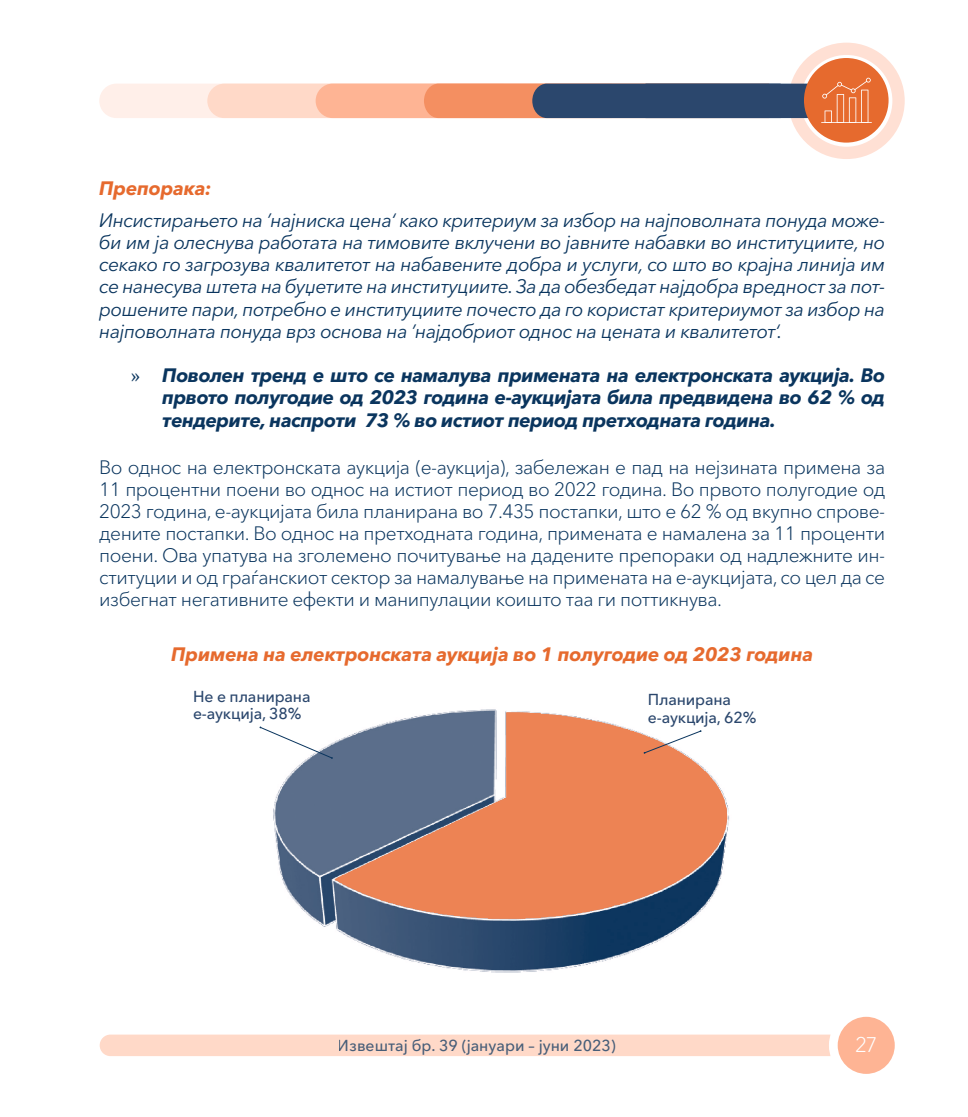
<style>
.page{position:relative;width:968px;height:1117px;background:#fff}
.page>*{position:absolute;margin:0;border:0;box-sizing:border-box;transform-origin:0 0}
.t1{font:300 21px "Avenir Next Cyr";color:#fff}
.t2{font:300 19.25px/22.1px "Avenir Next Cyr";letter-spacing:-.025em;color:#0a355e;text-align:justify}
.t3{font:italic 19.25px/22.1px "Avenir Next Cyr";letter-spacing:-.025em;color:#0a355e;text-align:justify}
.t4{font:italic 700 19.25px/22.1px "Avenir Next Cyr";letter-spacing:-.025em;color:#0a355e;text-align:justify}
.t5{font:italic 700 19.25px "Avenir Next Cyr";letter-spacing:-.01em;color:#e66a2e}
.t6{font:500 15.75px/17.5px "Avenir Next Cyr";letter-spacing:-.01em;color:#2b476d}
.t7{font:500 15.75px "Avenir Next Cyr";color:#0a355e}
.s1{font-family:"Cambria";font-weight:400;font-style:normal}
</style>
<div class="page">
<div style="left:100px;top:1034px;width:785px;height:21px;background:#ffd9c8;border-radius:11px"></div>
<div style="left:833px;top:1012px;width:66px;height:65px;background:#feb494;border-radius:50%"></div>
<div style="left:828px;top:1007px;width:75px;height:75px;border:9px solid #fff;border-radius:50%"></div>
<div style="left:788px;top:43px;width:116px;height:116px;border:12px solid #ffe0d4;border-radius:50%"></div>
<div style="left:803px;top:58px;width:85px;height:85px;background:#e66a2e;border-radius:50%"></div>
<svg style="left:99px;top:78px;width:773px;height:45px"></svg>
<img style="left:273px;top:709px;width:456px;height:264px">
<svg style="left:259px;top:726px;width:74px;height:32px"></svg>
<svg style="left:643px;top:730px;width:58px;height:23px"></svg>
<p class="t5" style="left:99px;top:176px;width:114px">Препорака:</p>
<p class="t3" style="left:99px;top:209px;width:787px">Инсистирањето на ’најниска цена‘ како критериум за избор на најповолната понуда може&shy;би им ја олеснува работата на тимовите вклучени во јавните набавки во институциите, но секако го загрозува квалитетот на набавените добра и услуги, со што во крајна линија им се нанесува штета на буџетите на институциите. За да обезбедат најдобра вредност за пот&shy;рошените пари, потребно е институциите почесто да го користат критериумот за избор на најповолната понуда врз основа на ’најдобриот однос на цената и квалитетот‘.</p>
<p class="t4" style="left:162px;top:364px;width:724px;text-indent:-31px"><span class="s1">»</span> Поволен тренд е што се намалува примената на електронската аукција. Во првото полугодие од 2023 година е-аукцијата била предвидена во 62 % од тендерите, наспроти 73 % во истиот период претходната година.</p>
<p class="t2" style="left:99px;top:455px;width:787px">Во однос на електронската аукција (е-аукција), забележан е пад на нејзината примена за 11 процентни поени во однос на истиот период во 2022 година. Во првото полугодие од 2023 година, е-аукцијата била планирана во 7.435 постапки, што е 62 % од вкупно спрове&shy;дените постапки. Во однос на претходната година, примената е намалена за 11 проценти поени. Ова упатува на зголемено почитување на дадените препораки од надлежните ин&shy;ституции и од граѓанскиот сектор за намалување на примената на е-аукцијата, со цел да се избегнат негативните ефекти и манипулации коишто таа ги поттикнува.</p>
<p class="t5" style="left:171px;top:642px;width:643px">Примена на електронската аукција во 1 полугодие од 2023 година</p>
<p class="t6" style="left:193px;top:687px;width:119px">Не е планирана е-аукција, 38%</p>
<p class="t6" style="left:647px;top:690px;width:110px">Планирана е-аукција, 62%</p>
<p class="t7" style="left:338px;top:1036px;width:279px">Извештај бр. 39 (јануари – јуни 2023)</p>
<p class="t1" style="left:854px;top:1032px;width:24px">27</p>
</div>
